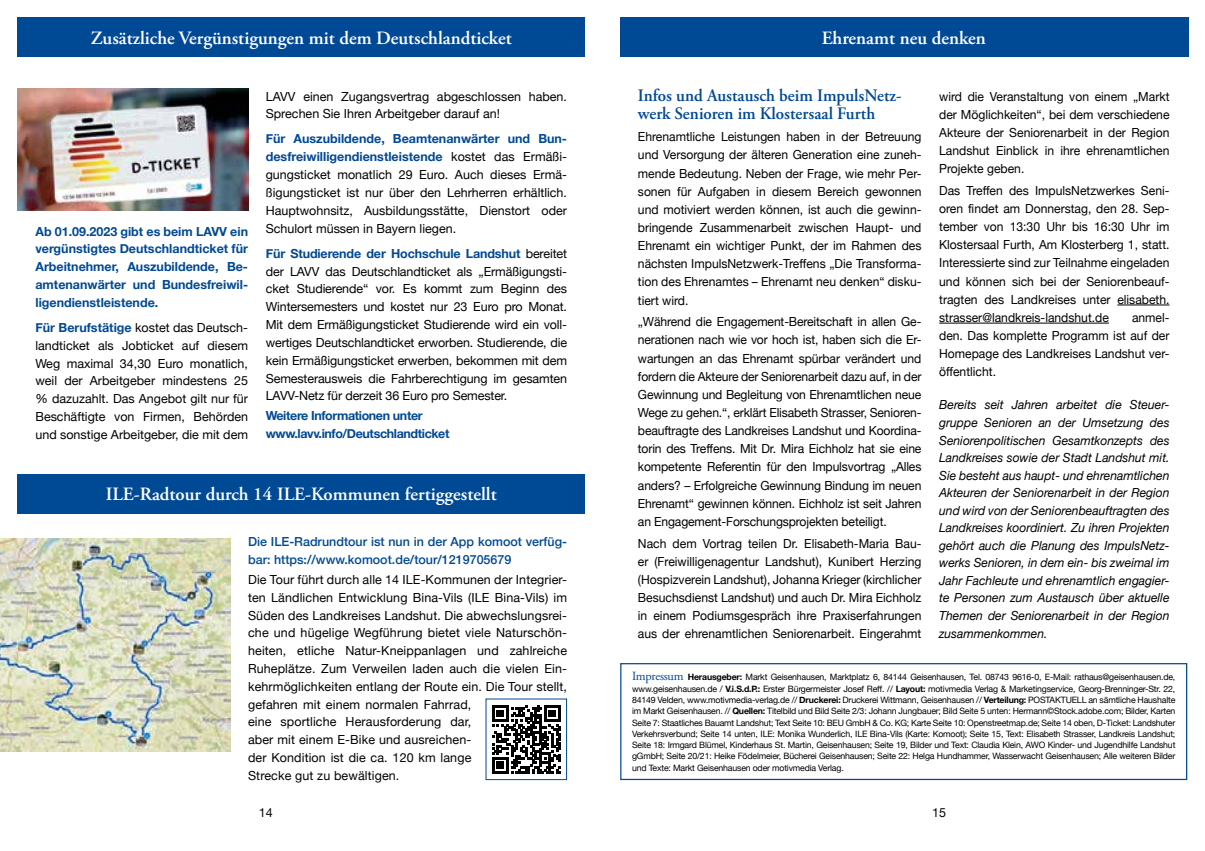
<style>
.page{position:relative;width:1205px;height:851px;background:#fff}
.page>*{position:absolute;margin:0;border:0;box-sizing:border-box;transform-origin:0 0}
.t1{font:600 18.75px "Adobe Garamond Pro";color:#fff}
.t2{font:600 17.5px/18.1px "Adobe Garamond Pro";color:#004994}
.t3{font:12.5px/18.1px "Helvetica Neue";color:#000;text-align:justify}
.t4{font:italic 12.5px/17.5px "Helvetica Neue";color:#000;text-align:justify}
.t5{font:700 12.5px/17.8px "Helvetica Neue";letter-spacing:-.03em;color:#004994;text-align:justify}
.t6{font:500 12.5px/17.8px "Helvetica Neue";color:#004994}
.t7{font:8.75px/11.2px "Helvetica Neue";letter-spacing:-.02em;color:#000;text-align:justify}
.s1{font-weight:700;color:#004994}
.s2{font-family:"Adobe Garamond Pro";font-size:12.5px;color:#004994}
.s3{font-weight:700}
</style>
<div class="page">
<div style="left:620px;top:18px;width:568px;height:39px;background:#004994"></div>
<hr style="left:1117px;top:304px;width:52px;height:1px;background:#000">
<hr style="left:939px;top:323px;width:170px;height:1px;background:#000">
<div style="left:620px;top:663px;width:567px;height:117px;border:1px solid #004994"></div>
<div style="left:18px;top:18px;width:567px;height:39px;background:#004994"></div>
<img style="left:18px;top:89px;width:230px;height:122px">
<div style="left:18px;top:474px;width:567px;height:39px;background:#004994"></div>
<img style="left:0;top:539px;width:230px;height:212px">
<svg style="left:492px;top:705px;width:68px;height:68px"></svg>
<div style="left:485px;top:698px;width:82px;height:82px;border:1px solid #004994"></div>
<h1 class="t1" style="left:91px;top:27px;width:422px">Zusätzliche Vergünstigungen mit dem Deutschlandticket</h1>
<p class="t5" style="left:35px;top:222px;width:214px">Ab 01.09.2023 gibt es beim LAVV ein vergünstigtes Deutschlandticket für Arbeitnehmer, Auszubildende, Be&shy;amtenanwärter und Bundesfreiwil&shy;ligendienstleistende.</p>
<p class="t3" style="left:35px;top:319px;width:214px;line-height:17.8px"><span class="s1">Für Berufstätige</span> kostet das Deutsch&shy;landticket als Jobticket auf diesem Weg maximal 34,30 Euro monatlich, weil der Arbeitgeber mindestens 25 % dazuzahlt. Das Angebot gilt nur für Beschäftigte von Firmen, Behörden und sonstige Arbeitgeber, die mit dem</p>
<p class="t3" style="left:266px;top:88px;width:303px;line-height:17.8px">LAVV einen Zugangsvertrag abgeschlossen haben.<br>Sprechen Sie Ihren Arbeitgeber darauf an!</p>
<p class="t3" style="left:266px;top:131px;width:303px"><span class="s1">Für Auszubildende, Beamtenanwärter und Bun&shy;desfreiwilligendienstleistende</span> kostet das Ermäßi&shy;gungsticket monatlich 29 Euro. Auch dieses Ermä&shy;ßigungsticket ist nur über den Lehrherren erhältlich.<br>Hauptwohnsitz, Ausbildungsstätte, Dienstort oder Schulort müssen in Bayern liegen.</p>
<p class="t3" style="left:266px;top:245px;width:303px;line-height:17.8px"><span class="s1">Für Studierende der Hochschule Landshut</span> bereitet der LAVV das Deutschlandticket als „Ermäßigungsti&shy;cket Studierende“ vor. Es kommt zum Beginn des Wintersemesters und kostet nur 23 Euro pro Monat.<br>Mit dem Ermäßigungsticket Studierende wird ein voll&shy;wertiges Deutschlandticket erworben. Studierende, die kein Ermäßigungsticket erwerben, bekommen mit dem Semesterausweis die Fahrberechtigung im gesamten LAVV-Netz für derzeit 36 Euro pro Semester.</p>
<p class="t5" style="left:266px;top:407px;width:185px">Weitere Informationen unter www.lavv.info/Deutschlandticket</p>
<h1 class="t1" style="left:106px;top:483px;width:392px">ILE-Radtour durch 14 ILE-Kommunen fertiggestellt</h1>
<p class="t6" style="left:248px;top:532px;width:320px">Die ILE-Radrundtour ist nun in der App komoot verfüg&shy;bar: https://www.komoot.de/tour/1219705679</p>
<p class="t3" style="left:248px;top:571px;width:320px;line-height:17.8px;text-align:left">Die Tour führt durch alle 14 ILE-Kommunen der Integrier&shy;ten Ländlichen Entwicklung Bina-Vils (ILE Bina-Vils) im Süden des Landkreises Landshut. Die abwechslungsrei&shy;che und hügelige Wegführung bietet viele Naturschön&shy;heiten, etliche Natur-Kneippanlagen und zahlreiche Ruheplätze. Zum Verweilen laden auch die vielen Ein&shy;kehrmöglichkeiten entlang der Route ein. Die Tour stellt, gefahren mit einem normalen Fahrrad,<br>eine sportliche Herausforderung dar,<br>aber mit einem E-Bike und ausreichen-<br>der Kondition ist die ca. 120 km lange<br>Strecke gut zu bewältigen.</p>
<h1 class="t1" style="left:822px;top:27px;width:165px">Ehrenamt neu denken</h1>
<h2 class="t2" style="left:638px;top:87px;width:265px">Infos und Austausch beim ImpulsNetz&shy;werk Senioren im Klostersaal Furth</h2>
<p class="t3" style="left:638px;top:128px;width:285px">Ehrenamtliche Leistungen haben in der Betreuung und Versorgung der älteren Generation eine zuneh&shy;mende Bedeutung. Neben der Frage, wie mehr Per&shy;sonen für Aufgaben in diesem Bereich gewonnen und motiviert werden können, ist auch die gewinn&shy;bringende Zusammenarbeit zwischen Haupt- und Ehrenamt ein wichtiger Punkt, der im Rahmen des nächsten ImpulsNetzwerk-Treffens „Die Transforma&shy;tion des Ehrenamtes – Ehrenamt neu denken“ disku&shy;tiert wird.</p>
<p class="t3" style="left:638px;top:313px;width:285px">„Während die Engagement-Bereitschaft in allen Ge&shy;nerationen nach wie vor hoch ist, haben sich die Er&shy;wartungen an das Ehrenamt spürbar verändert und fordern die Akteure der Seniorenarbeit dazu auf, in der Gewinnung und Begleitung von Ehrenamtlichen neue Wege zu gehen.“, erklärt Elisabeth Strasser, Senioren&shy;beauftragte des Landkreises Landshut und Koordina&shy;torin des Treffens. Mit Dr. Mira Eichholz hat sie eine kompetente Referentin für den Impulsvortrag „Alles anders? – Erfolgreiche Gewinnung Bindung im neuen Ehrenamt“ gewinnen können. Eichholz ist seit Jahren an Engagement-Forschungsprojekten beteiligt.</p>
<p class="t3" style="left:638px;top:534px;width:285px">Nach dem Vortrag teilen Dr. Elisabeth-Maria Bau&shy;er (Freiwilligenagentur Landshut), Kunibert Herzing (Hospizverein Landshut), Johanna Krieger (kirchlicher Besuchsdienst Landshut) und auch Dr. Mira Eichholz in einem Podiumsgespräch ihre Praxiserfahrungen aus der ehrenamtlichen Seniorenarbeit. Eingerahmt</p>
<p class="t3" style="left:939px;top:88px;width:232px">wird die Veranstaltung von einem „Markt der Möglichkeiten“, bei dem verschiedene Akteure der Seniorenarbeit in der Region Landshut Einblick in ihre ehrenamtlichen Projekte geben.</p>
<p class="t3" style="left:939px;top:182px;width:232px">Das Treffen des ImpulsNetzwerkes Seni&shy;oren findet am Donnerstag, den 28. Sep&shy;tember von 13:30 Uhr bis 16:30 Uhr im Klostersaal Furth, Am Klosterberg 1, statt.<br>Interessierte sind zur Teilnahme eingeladen und können sich bei der Seniorenbeauf&shy;tragten des Landkreises unter elisabeth. strasser@landkreis-landshut.de</p>
<p class="t3" style="left:939px;top:309px;width:232px;text-indent:193px">anmel&shy;den. Das komplette Programm ist auf der Homepage des Landkreises Landshut ver&shy;öffentlicht.</p>
<p class="t4" style="left:939px;top:396px;width:232px">Bereits seit Jahren arbeitet die Steuer&shy;gruppe Senioren an der Umsetzung des Seniorenpolitischen Gesamtkonzepts des Landkreises sowie der Stadt Landshut mit.<br>Sie besteht aus haupt- und ehrenamtlichen Akteuren der Seniorenarbeit in der Region und wird von der Seniorenbeauftragten des Landkreises koordiniert. Zu ihren Projekten gehört auch die Planung des ImpulsNetz&shy;werks Senioren, in dem ein- bis zweimal im Jahr Fachleute und ehrenamtlich engagier&shy;te Personen zum Austausch über aktuelle Themen der Seniorenarbeit in der Region zusammenkommen.</p>
<p class="t7" style="left:632px;top:672px;width:545px"><span class="s2">Impressum</span> <span class="s3">Herausgeber:</span> Markt Geisenhausen, Marktplatz 6, 84144 Geisenhausen, Tel. 08743 9616-0, E-Mail: rathaus@geisenhausen.de, www.geisenhausen.de / <span class="s3">V.i.S.d.P.:</span> Erster Bürgermeister Josef Reff. // <span class="s3">Layout:</span> motivmedia Verlag &amp; Marketingservice, Georg-Brenninger-Str. 22, 84149 Velden, www.motivmedia-verlag.de // <span class="s3">Druckerei:</span> Druckerei Wittmann, Geisenhausen // <span class="s3">Verteilung:</span> POSTAKTUELL an sämtliche Haushalte im Markt Geisenhausen. // <span class="s3">Quellen:</span> Titelbild und Bild Seite 2/3: Johann Jungbauer; Bild Seite 5 unten: Hermann©Stock.adobe.com; Bilder, Karten Seite 7: Staatliches Bauamt Landshut; Text Seite 10: BEU GmbH &amp; Co. KG; Karte Seite 10: Openstreetmap.de; Seite 14 oben, D-Ticket: Landshuter Verkehrsverbund; Seite 14 unten, ILE: Monika Wunderlich, ILE Bina-Vils (Karte: Komoot); Seite 15, Text: Elisabeth Strasser, Landkreis Landshut; Seite 18: Irmgard Blümel, Kinderhaus St. Martin, Geisenhausen; Seite 19, Bilder und Text: Claudia Klein, AWO Kinder- und Jugendhilfe Landshut gGmbH; Seite 20/21: Heike Födelmeier, Bücherei Geisenhausen; Seite 22: Helga Hundhammer, Wasserwacht Geisenhausen; Alle weiteren Bilder und Texte: Markt Geisenhausen oder motivmedia Verlag.</p>
<p class="t3" style="left:259px;top:803px;width:15px">14</p>
<p class="t3" style="left:932px;top:803px;width:15px">15</p>
</div>
